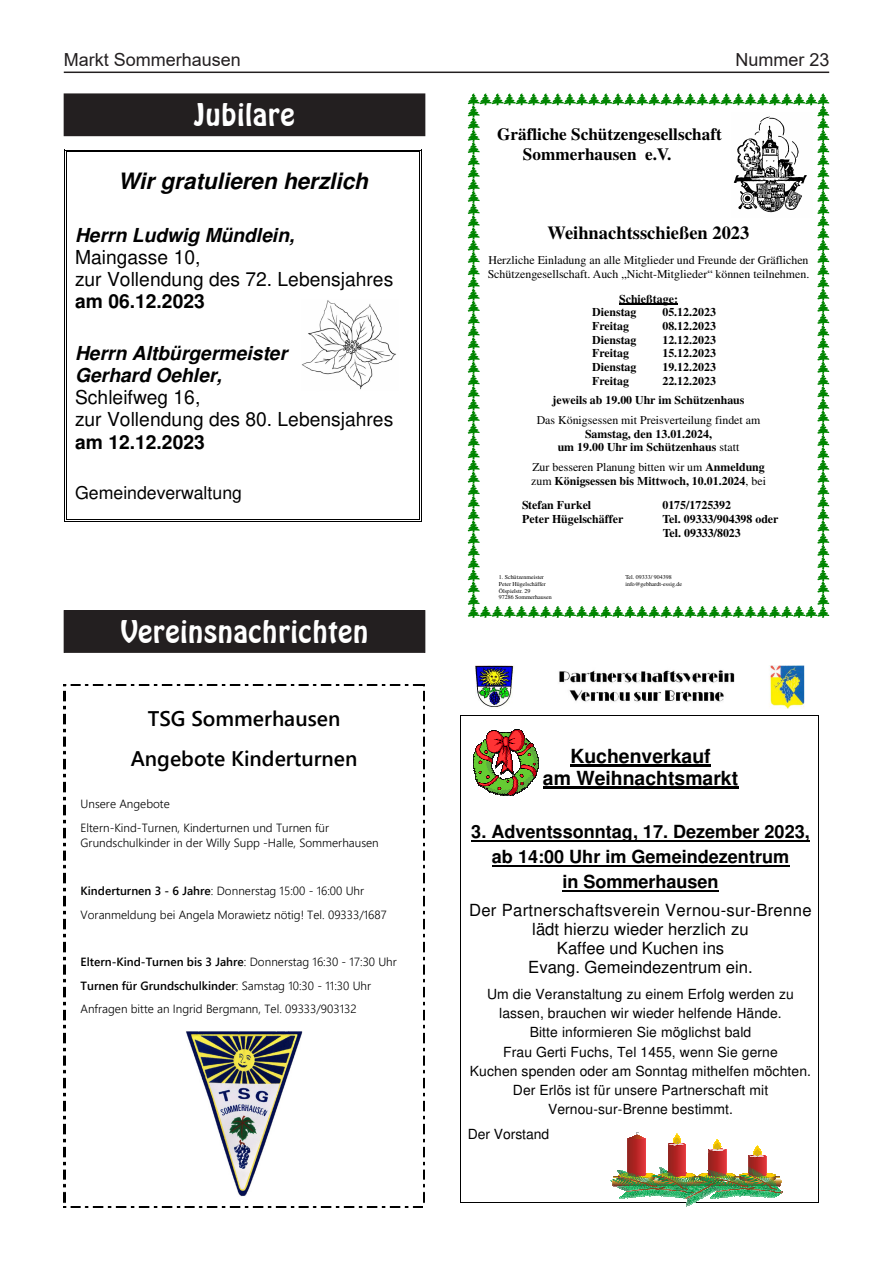
<style>
.page{position:relative;width:893px;height:1263px;background:#fff}
.page>*{position:absolute;margin:0;border:0;box-sizing:border-box;transform-origin:0 0}
.t1{font:30px "Hobo BT";color:#fff}
.t2{font:italic 700 22.5px "Helvetica";color:#000}
.t3{font:21.15px/40px "Segoe UI Semibold";color:#000;text-align:center}
.t4{font:700 19.5px/22px "Helvetica";color:#000;text-align:center}
.t5{font:19.2px/22.2px "Helvetica";letter-spacing:.005em;color:#000}
.t6{font:italic 700 19.2px/22.2px "Helvetica";color:#000}
.t7{font:700 19.2px/22.2px "Helvetica";letter-spacing:.005em;color:#000}
.t8{font:700 18.45px "Times";color:#000}
.t9{font:700 18.15px/24.9px "Helvetica";color:#000;text-align:center}
.t10{font:18px "Arial";color:#231f20}
.t11{font:17.7px "Helvetica";color:#000}
.t12{font:700 17.25px/19.8px "Times";color:#000}
.t13{font:16.65px/19.2px "Helvetica";letter-spacing:.005em;color:#000;text-align:center}
.t14{font:13.95px/19.2px "Helvetica";letter-spacing:.005em;color:#000;text-align:center}
.t15{font:700 11.85px/13.6px "Times";color:#000}
.t16{font:11.85px/23.7px "Segoe UI Semilight";color:#000}
.t17{font:11.85px/13.6px "Times";color:#000}
.t18{font:11.85px/23.7px "Segoe UI Semibold";color:#000}
.t19{font:6px/6.9px "Times";color:#000}
.s1{font-family:"Segoe UI Semibold"}
.s2{font-family:"Segoe UI Semilight"}
.s3{font-weight:400}
</style>
<div class="page">
<hr style="left:64px;top:72px;width:765px;height:1px;background:#231f20">
<div style="left:64px;top:94px;width:361px;height:42px;background:#231f20"></div>
<hr style="left:66px;top:150px;width:354px;height:1px;background:#000">
<hr style="left:66px;top:151px;width:354px;height:1px;background:#000">
<hr style="left:66px;top:521px;width:354px;height:1px;background:#000">
<hr style="left:66px;top:519px;width:354px;height:1px;background:#000">
<svg style="left:64px;top:150px;width:3px;height:372px"></svg>
<svg style="left:420px;top:150px;width:2px;height:372px"></svg>
<img style="left:301px;top:300px;width:95px;height:90px">
<svg style="left:64px;top:684px;width:360px;height:524px"></svg>
<div style="left:64px;top:611px;width:361px;height:41px;background:#231f20"></div>
<div style="left:64px;top:610px;width:361px;height:43px;border:1px solid #231f20"></div>
<svg style="left:468px;top:94px;width:361px;height:524px"></svg>
<hr style="left:461px;top:715px;width:357px;height:1px;background:#000">
<hr style="left:461px;top:1202px;width:357px;height:1px;background:#000">
<hr style="left:460px;top:716px;width:1px;height:486px;background:#000">
<hr style="left:818px;top:716px;width:1px;height:486px;background:#000">
<svg style="left:488px;top:729px;width:35px;height:4px"></svg>
<img style="left:476px;top:733px;width:59px;height:16px">
<svg style="left:473px;top:749px;width:66px;height:31px"></svg>
<img style="left:476px;top:779px;width:57px;height:3px">
<img style="left:477px;top:781px;width:54px;height:4px">
<img style="left:478px;top:784px;width:51px;height:2px">
<img style="left:480px;top:786px;width:48px;height:1px">
<img style="left:484px;top:787px;width:43px;height:2px">
<img style="left:484px;top:788px;width:41px;height:2px">
<img style="left:486px;top:789px;width:38px;height:2px">
<img style="left:488px;top:790px;width:34px;height:2px">
<svg style="left:491px;top:792px;width:28px;height:4px"></svg>
<svg style="left:660px;top:1134px;width:31px;height:40px"></svg>
<svg style="left:703px;top:1139px;width:28px;height:35px"></svg>
<svg style="left:743px;top:1145px;width:29px;height:29px"></svg>
<svg style="left:617px;top:1132px;width:34px;height:42px"></svg>
<img style="left:619px;top:1174px;width:36px;height:1px">
<img style="left:659px;top:1174px;width:36px;height:1px">
<img style="left:699px;top:1174px;width:36px;height:2px">
<img style="left:739px;top:1174px;width:37px;height:2px">
<img style="left:618px;top:1175px;width:77px;height:1px">
<img style="left:611px;top:1176px;width:170px;height:9px">
<img style="left:613px;top:1184px;width:167px;height:3px">
<svg style="left:618px;top:1186px;width:165px;height:21px"></svg>
<img style="left:475px;top:666px;width:329px;height:42px">
<hr style="left:570px;top:765px;width:141px;height:2px;background:#000">
<hr style="left:543px;top:787px;width:195px;height:2px;background:#000">
<hr style="left:471px;top:840px;width:339px;height:2px;background:#000">
<hr style="left:492px;top:865px;width:297px;height:2px;background:#000">
<hr style="left:562px;top:890px;width:157px;height:2px;background:#000">
<h3 class="t7" style="left:75px;top:39px;width:194px">Markt<br>01.12.2023 - Jubilare</h3>
<h3 class="t10" style="left:64px;top:48px;width:179px">Markt Sommerhausen</h3>
<h3 class="t10" style="left:735px;top:48px;width:96px">Nummer 23</h3>
<h1 class="t1" style="left:194px;top:97px;width:102px">Jubilare</h1>
<h3 class="t12" style="left:523px;top:126px;width:201px;text-indent:-26px">Gräfliche Schützengesellschaft<br>Sommerhausen e.V.</h3>
<h2 class="t2" style="left:118px;top:173px;width:251px">Wir gratulieren herzlich</h2>
<h3 class="t6" style="left:75px;top:226px;width:221px">Herrn Ludwig Mündlein,</h3>
<h3 class="t5" style="left:75px;top:248px;width:320px">Maingasse 10,<br>zur Vollendung des 72. Lebensjahres</h3>
<h3 class="t7" style="left:75px;top:290px;width:131px">am 06.12.2023</h3>
<h3 class="t6" style="left:75px;top:344px;width:214px">Herrn Altbürgermeister<br>Gerhard Oehler,</h3>
<h3 class="t5" style="left:75px;top:388px;width:320px">Schleifweg 16,<br>zur Vollendung des 80. Lebensjahres</h3>
<h3 class="t7" style="left:75px;top:431px;width:131px">am 12.12.2023</h3>
<h3 class="t11" style="left:75px;top:486px;width:168px">Gemeindeverwaltung</h3>
<h1 class="t1" style="left:120px;top:613px;width:250px">Vereinsnachrichten</h1>
<h3 class="t3" style="left:131px;top:697px;width:228px">TSG Sommerhausen<br>Angebote Kinderturnen</h3>
<p class="t16" style="left:81px;top:791px;width:250px">Unsere Angebote<br>Eltern-Kind-Turnen, Kinderturnen und Turnen für</p>
<p class="t16" style="left:81px;top:830px;width:300px">Grundschulkinder in der Willy Supp -Halle, Sommerhausen</p>
<p class="t16" style="left:81px;top:878px;width:308px"><span class="s1">Kinderturnen 3 - 6 Jahre</span>: Donnerstag 15:00 - 16:00 Uhr<br>Voranmeldung bei Angela Morawietz nötig! Tel. 09333/1687</p>
<p class="t18" style="left:81px;top:949px;width:318px">Eltern-Kind-Turnen bis 3 Jahre<span class="s2">: Donnerstag 16:30 - 17:30 Uhr<br></span>Turnen für Grundschulkinder<span class="s2">: Samstag 10:30 - 11:30 Uhr</span></p>
<p class="t16" style="left:81px;top:996px;width:278px">Anfragen bitte an Ingrid Bergmann, Tel. 09333/903132</p>
<h3 class="t8" style="left:548px;top:226px;width:203px">Weihnachtsschießen 2023</h3>
<p class="t17" style="left:488px;top:254px;width:323px">Herzliche Einladung an alle Mitglieder und Freunde der Gräflichen<br>Schützengesellschaft. Auch „Nicht-Mitglieder“ können teilnehmen.</p>
<p class="t15" style="left:592px;top:293px;width:87px;text-indent:27px">Schießtage:<br>Dienstag</p>
<p class="t15" style="left:662px;top:306px;width:55px">05.12.2023</p>
<p class="t15" style="left:592px;top:320px;width:38px">Freitag</p>
<p class="t15" style="left:662px;top:320px;width:55px">08.12.2023</p>
<p class="t15" style="left:592px;top:334px;width:46px">Dienstag</p>
<p class="t15" style="left:662px;top:334px;width:55px">12.12.2023</p>
<p class="t15" style="left:592px;top:348px;width:38px">Freitag</p>
<p class="t15" style="left:662px;top:348px;width:55px">15.12.2023</p>
<p class="t15" style="left:592px;top:361px;width:46px">Dienstag</p>
<p class="t15" style="left:662px;top:361px;width:55px">19.12.2023</p>
<p class="t15" style="left:592px;top:375px;width:38px">Freitag</p>
<p class="t15" style="left:553px;top:372px;width:193px;line-height:19.8px;text-indent:110px">22.12.2023 jeweils ab 19.00 Uhr im Schützenhaus</p>
<p class="t17" style="left:537px;top:413px;width:225px">Das Königsessen mit Preisverteilung findet am</p>
<p class="t15" style="left:558px;top:428px;width:183px;text-align:center">Samstag, den 13.01.2024,<br>um 19.00 Uhr im Schützenhaus <span class="s3">statt</span></p>
<p class="t15" style="left:531px;top:461px;width:236px"><span class="s3">Zur besseren Planung bitten wir um</span> Anmeldung <span class="s3">zum</span> Königsessen bis Mittwoch, 10.01.2024<span class="s3">, bei</span></p>
<p class="t15" style="left:522px;top:499px;width:71px">Stefan Furkel</p>
<p class="t15" style="left:662px;top:499px;width:70px">0175/1725392</p>
<p class="t15" style="left:522px;top:513px;width:103px">Peter Hügelschäffer</p>
<p class="t15" style="left:662px;top:513px;width:118px">Tel. 09333/904398 oder<br>Tel. 09333/8023</p>
<p class="t19" style="left:499px;top:574px;width:47px">1. Schützenmeister</p>
<p class="t19" style="left:625px;top:574px;width:48px">Tel. 09333/ 904398</p>
<p class="t19" style="left:499px;top:580px;width:49px">Peter Hügelschäffer</p>
<p class="t19" style="left:625px;top:580px;width:58px">info@gebhardt-essig.de</p>
<p class="t19" style="left:499px;top:587px;width:54px">Ölspielstr. 29<br>97286 Sommerhausen</p>
<h3 class="t4" style="left:543px;top:746px;width:197px">Kuchenverkauf<br>am Weihnachtsmarkt</h3>
<h3 class="t9" style="left:471px;top:821px;width:340px">3. Adventssonntag, 17. Dezember 2023, ab 14:00 Uhr im Gemeindezentrum<br>in Sommerhausen</h3>
<h3 class="t13" style="left:469px;top:902px;width:344px">Der Partnerschaftsverein Vernou-sur-Brenne lädt hierzu wieder herzlich zu<br>Kaffee und Kuchen ins<br>Evang. Gemeindezentrum ein.</h3>
<p class="t14" style="left:470px;top:986px;width:343px">Um die Veranstaltung zu einem Erfolg werden zu lassen, brauchen wir wieder helfende Hände.<br>Bitte informieren Sie möglichst bald<br>Frau Gerti Fuchs, Tel 1455, wenn Sie gerne<br>Kuchen spenden oder am Sonntag mithelfen möchten.<br>Der Erlös ist für unsere Partnerschaft mit Vernou-sur-Brenne bestimmt.</p>
<p class="t14" style="left:468px;top:1126px;width:83px">Der Vorstand</p>
</div>
